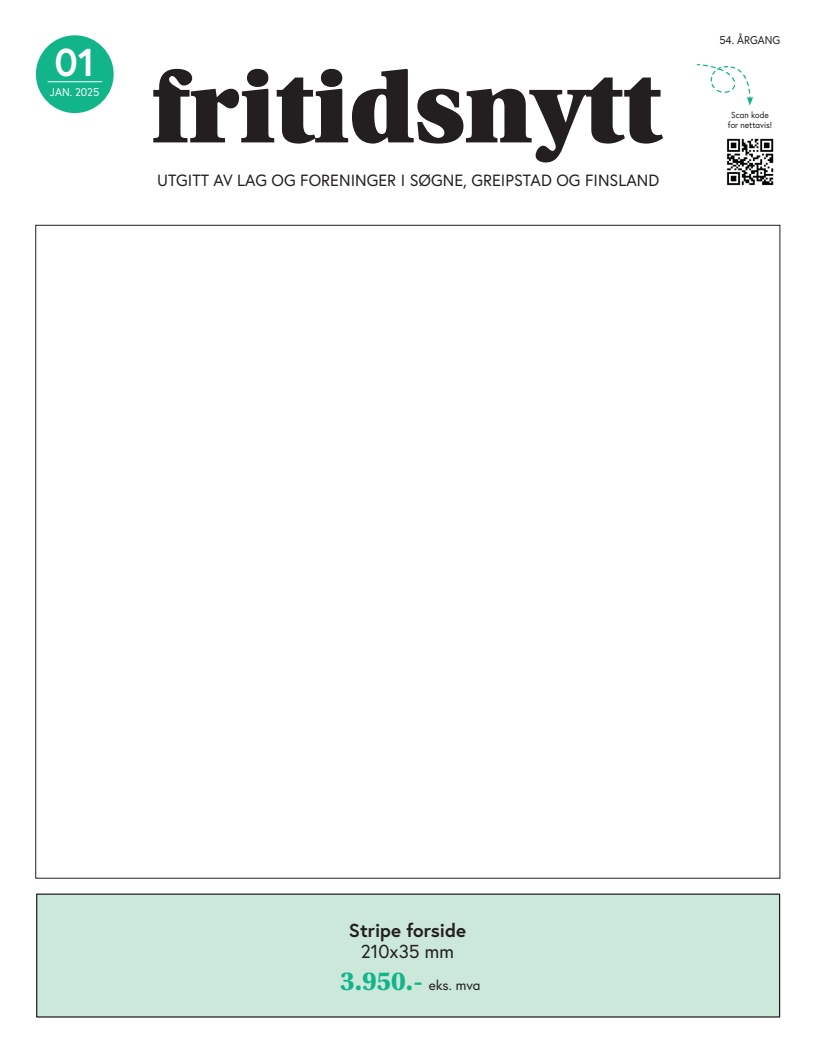
<style>
.page{position:relative;width:815px;height:1053px;background:#fff}
.page>*{position:absolute;margin:0;border:0;box-sizing:border-box;transform-origin:0 0}
.t1{font:700 38.75px "Europa";color:#fff}
.t2{font:700 27.5px "Utopia Std";color:#12b48a}
.t3{font:700 18.75px "Europa";color:#231f20}
.t4{font:18.75px "Europa";color:#231f20}
.t5{font:16.25px "Europa";color:#231f20}
.t6{font:11.25px "Europa";color:#231f20;scale:.96 1}
.t7{font:11.25px "Europa";color:#fff;scale:.96 1}
.t8{font:8.75px/10px "Europa";color:#231f20;text-align:center;scale:.96 1}
.s1{font-family:"Europa";font-weight:400;font-size:13.75px;color:#231f20}
</style>
<div class="page">
<div style="left:37px;top:894px;width:743px;height:122px;background:#cce8db"></div>
<div style="left:36px;top:893px;width:744px;height:124px;border:1px solid #231f20"></div>
<svg style="left:153px;top:69px;width:510px;height:93px"></svg>
<img style="left:727px;top:138px;width:47px;height:48px">
<svg style="left:696px;top:64px;width:57px;height:42px"></svg>
<div style="left:36px;top:35px;width:78px;height:78px;background:#12b48a;border-radius:50%"></div>
<hr style="left:48px;top:81px;width:54px;height:1px;background:#fff">
<h1 class="t1" style="left:54px;top:36px;width:42px">01</h1>
<p class="t7" style="left:50px;top:84px;width:53px">JAN. 2025</p>
<p class="t5" style="left:157px;top:170px;width:503px">UTGITT AV LAG OG FORENINGER I SØGNE, GREIPSTAD OG FINSLAND</p>
<p class="t6" style="left:719px;top:33px;width:65px">54. ÅRGANG</p>
<p class="t8" style="left:728px;top:110px;width:48px">Scan kode for nettavis!</p>
<p class="t3" style="left:349px;top:917px;width:119px">Stripe forside</p>
<p class="t4" style="left:361px;top:939px;width:95px">210x35 mm</p>
<h2 class="t2" style="left:340px;top:964px;width:142px">3.950.- <span class="s1">eks. mva</span></h2>
</div>
